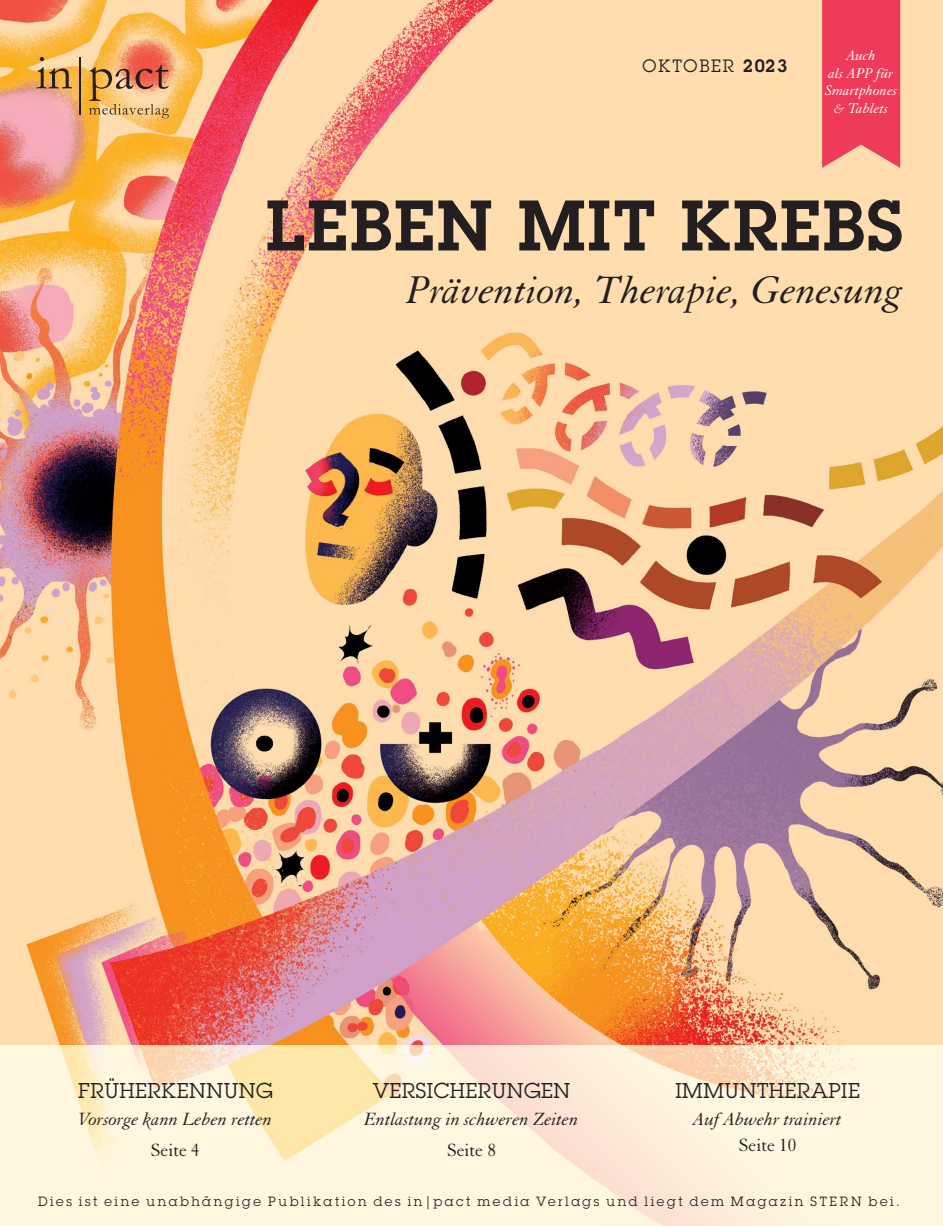
<style>
.page{position:relative;width:943px;height:1226px;background:#fff}
.page>*{position:absolute;margin:0;border:0;box-sizing:border-box;transform-origin:0 0}
.t1{font:600 70px "Lubalin Graph Std";letter-spacing:.03em;color:#231f20}
.t2{font:italic 42px "Granjon LT Std";color:#231f20}
.t3{font:21px "Lubalin Graph Std";letter-spacing:.025em;color:#231f20}
.t4{font:italic 19.25px "Granjon LT Std";color:#231f20}
.t5{font:19.25px "Granjon LT Std";color:#231f20}
.t6{font:17.5px "Lubalin Graph Std";letter-spacing:.1em;color:#231f20}
.t7{font:italic 15.4px/17.5px "Granjon LT Std";color:#fff;text-align:center}
.t8{font:13.12px "Lubalin Graph Std";letter-spacing:.2em;color:#231f20}
.s1{font-weight:600}
</style>
<div class="page">
<img style="left:0;top:0;width:943px;height:1045px">
<svg style="left:0;top:1045px;width:943px;height:180px;fill:#fff7e0"></svg>
<hr style="left:80px;top:57px;width:1px;height:57px;background:#231f20">
<svg style="left:36px;top:57px;width:36px;height:31px"></svg>
<img style="left:89px;top:65px;width:80px;height:53px">
<svg style="left:822px;top:0;width:78px;height:168px"></svg>
<h3 class="t6" style="left:642px;top:54px;width:146px">OKTOBER <span class="s1">2023</span></h3>
<p class="t7" style="left:825px;top:47px;width:74px">Auch<br>als APP für<br>Smartphones &amp; Tablets</p>
<h1 class="t1" style="left:266px;top:179px;width:639px">LEBEN MIT KREBS</h1>
<h2 class="t2" style="left:407px;top:267px;width:498px">Prävention, Therapie, Genesung</h2>
<h3 class="t3" style="left:78px;top:1077px;width:196px">FRÜHERKENNUNG</h3>
<h3 class="t4" style="left:78px;top:1108px;width:195px">Vorsorge kann Leben retten</h3>
<h3 class="t5" style="left:151px;top:1140px;width:50px">Seite 4</h3>
<h3 class="t3" style="left:373px;top:1077px;width:199px">VERSICHERUNGEN</h3>
<h3 class="t4" style="left:364px;top:1108px;width:216px">Entlastung in schweren Zeiten</h3>
<h3 class="t5" style="left:447px;top:1140px;width:50px">Seite 8</h3>
<h3 class="t3" style="left:675px;top:1077px;width:186px">IMMUNTHERAPIE</h3>
<h3 class="t4" style="left:693px;top:1108px;width:150px">Auf Abwehr trainiert</h3>
<h3 class="t5" style="left:739px;top:1134px;width:59px">Seite 10</h3>
<p class="t8" style="left:38px;top:1192px;width:863px">Dies ist eine unabhängige Publikation des in|pact media Verlags und liegt dem Magazin STERN bei.</p>
</div>
